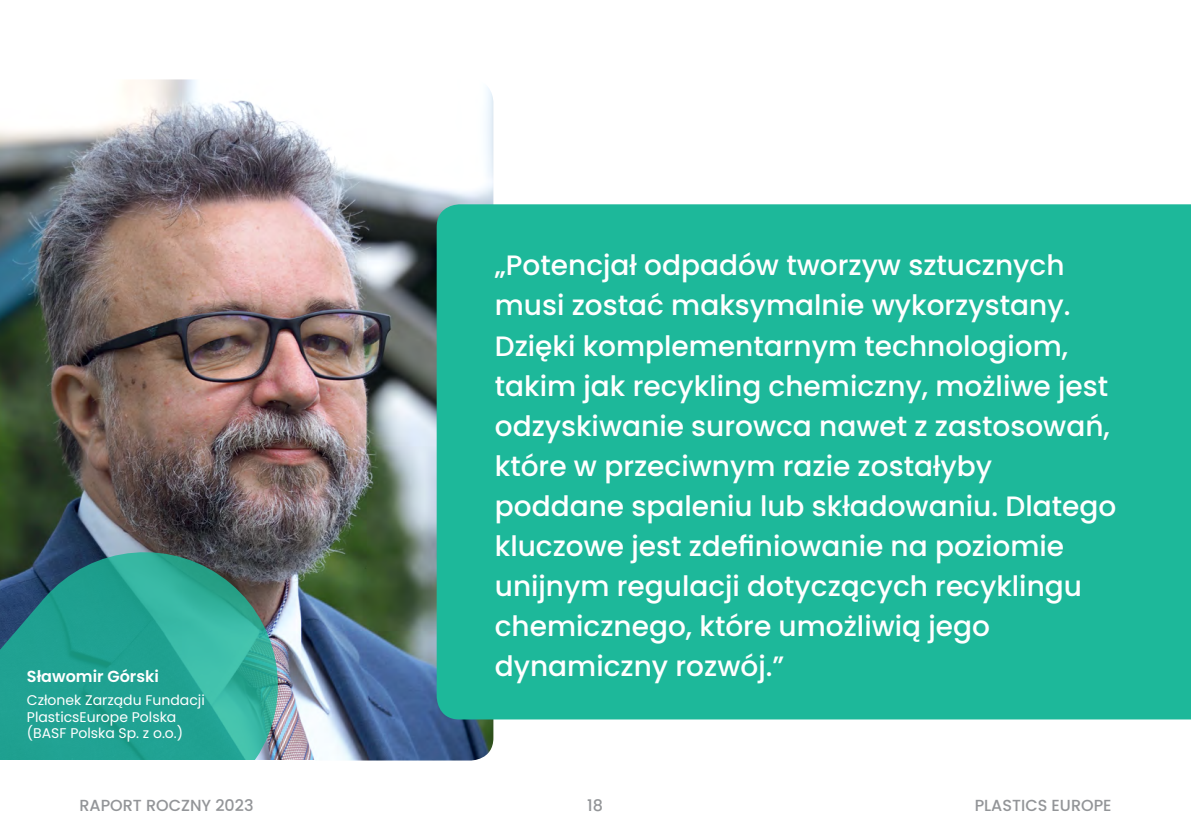
<style>
.page{position:relative;width:1191px;height:840px;background:#fff}
.page>*{position:absolute;margin:0;border:0;box-sizing:border-box;transform-origin:0 0}
.t1{font:500 28px/40px "Poppins";color:#fff}
.t2{font:500 16px "Poppins";color:#939598}
.t3{font:600 16px "Poppins";color:#fff}
.t4{font:14px/16.8px "Poppins";color:#fff}
</style>
<div class="page">
<img style="left:0;top:79px;width:493px;height:681px">
<svg style="left:0;top:536px;width:294px;height:224px;background:#33948b"></svg>
<div style="left:437px;top:204px;width:754px;height:515px;background:#1db89a"></div>
<p class="t3" style="left:27px;top:667px;width:133px">Sławomir Górski</p>
<p class="t4" style="left:27px;top:691px;width:179px">Członek Zarządu Fundacji<br>PlasticsEurope Polska (BASF Polska Sp. z o.o.)</p>
<p class="t2" style="left:79px;top:796px;width:176px">RAPORT ROCZNY 2023</p>
<p class="t1" style="left:495px;top:245px;width:623px">„Potencjał odpadów tworzyw sztucznych musi zostać maksymalnie wykorzystany.<br>Dzięki komplementarnym technologiom, takim jak recykling chemiczny, możliwe jest odzyskiwanie surowca nawet z zastosowań, które w przeciwnym razie zostałyby poddane spaleniu lub składowaniu. Dlatego kluczowe jest zdefiniowanie na poziomie unijnym regulacji dotyczących recyklingu chemicznego, które umożliwią jego dynamiczny rozwój.”</p>
<p class="t2" style="left:587px;top:796px;width:17px">18</p>
<p class="t2" style="left:974px;top:796px;width:138px">PLASTICS EUROPE</p>
</div>
